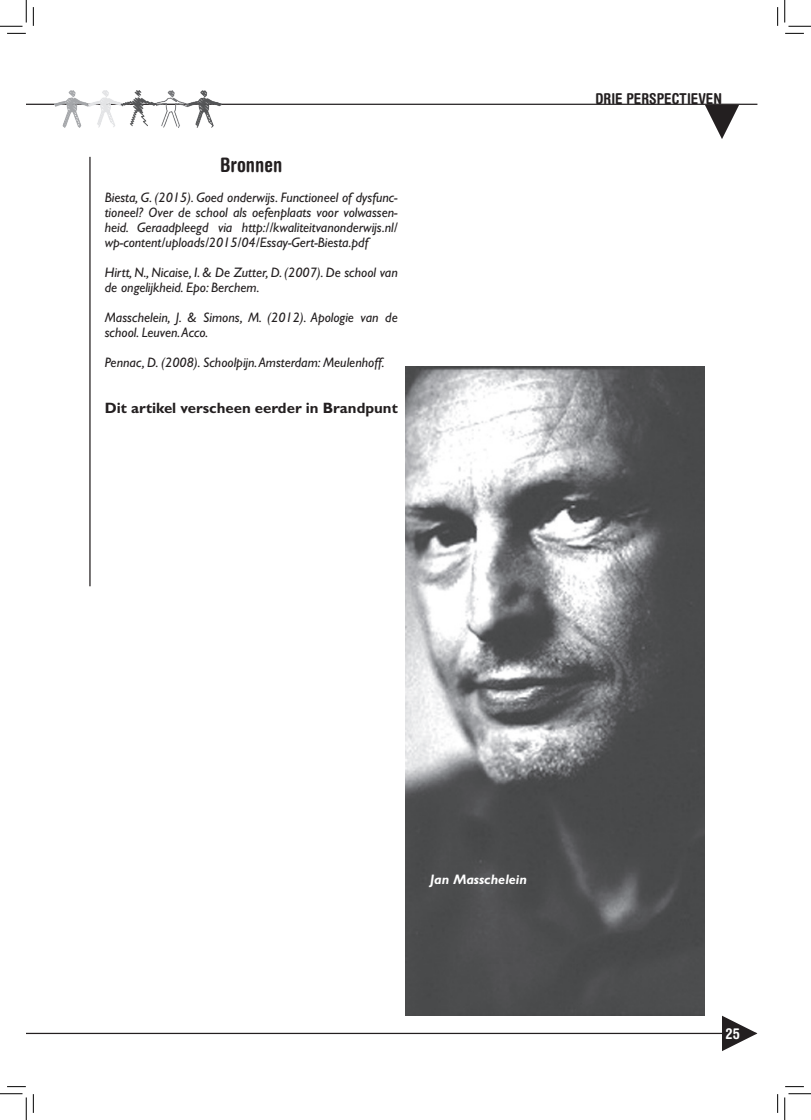
<style>
.page{position:relative;width:811px;height:1120px;background:#fff}
.page>*{position:absolute;margin:0;border:0;box-sizing:border-box;transform-origin:0 0}
.t1{font:700 condensed 20px "Helvetica Rounded LT Std";color:#231f20}
.t2{font:700 15px "Gill Sans Std";color:#231f20}
.t3{font:700 condensed 15px "Helvetica Rounded LT Std";color:#231f20}
.t4{font:700 condensed 15px "Helvetica Rounded LT Std";color:#fff}
.t5{font:italic 13.75px/15px "Gill Sans Std";color:#231f20}
.t6{font:italic 700 13.75px "Gill Sans Std";color:#fff}
</style>
<div class="page">
<hr style="left:26px;top:1032px;width:730px;height:1px;background:#231f20">
<svg style="left:722px;top:1015px;width:35px;height:35px"></svg>
<hr style="left:26px;top:104px;width:731px;height:1px;background:#231f20">
<svg style="left:705px;top:105px;width:34px;height:34px"></svg>
<hr style="left:89px;top:157px;width:2px;height:429px;background:#231f20">
<img style="left:55px;top:90px;width:166px;height:37px">
<img style="left:405px;top:366px;width:300px;height:649px">
<svg style="left:7px;top:33px;width:19px;height:1px"></svg>
<svg style="left:785px;top:33px;width:19px;height:1px"></svg>
<svg style="left:33px;top:7px;width:1px;height:19px"></svg>
<svg style="left:33px;top:1094px;width:1px;height:18px"></svg>
<svg style="left:777px;top:7px;width:1px;height:19px"></svg>
<svg style="left:777px;top:1094px;width:1px;height:18px"></svg>
<svg style="left:0;top:0;width:27px;height:27px"></svg>
<svg style="left:0;top:1093px;width:27px;height:26px"></svg>
<svg style="left:784px;top:0;width:27px;height:27px"></svg>
<svg style="left:784px;top:1093px;width:27px;height:26px"></svg>
<h1 class="t1" style="left:220px;top:152px;width:64px">Bronnen</h1>
<p class="t5" style="left:105px;top:189px;width:294px;text-align:justify">Biesta, G. (2015). Goed onderwijs. Functioneel of dysfunc&shy;tioneel? Over de school als oefenplaats voor volwassen&shy;heid. Geraadpleegd via http://kwaliteitvanonderwijs.nl/ wp-content/uploads/2015/04/Essay-Gert-Biesta.pdf</p>
<p class="t5" style="left:105px;top:264px;width:294px">Hirtt, N., Nicaise, I. &amp; De Zutter, D. (2007). De school van de ongelijkheid. Epo: Berchem.</p>
<p class="t5" style="left:105px;top:309px;width:294px">Masschelein, J. &amp; Simons, M. (2012). Apologie van de school. Leuven. Acco.</p>
<p class="t5" style="left:105px;top:354px;width:281px">Pennac, D. (2008). Schoolpijn. Amsterdam: Meulenhoff.</p>
<p class="t2" style="left:105px;top:399px;width:294px">Dit artikel verscheen eerder in Brandpunt</p>
<p class="t3" style="left:595px;top:89px;width:128px">DRIE PERSPECTIEVEN</p>
<p class="t6" style="left:430px;top:870px;width:98px">Jan Masschelein</p>
<p class="t4" style="left:725px;top:1024px;width:16px">25</p>
</div>
